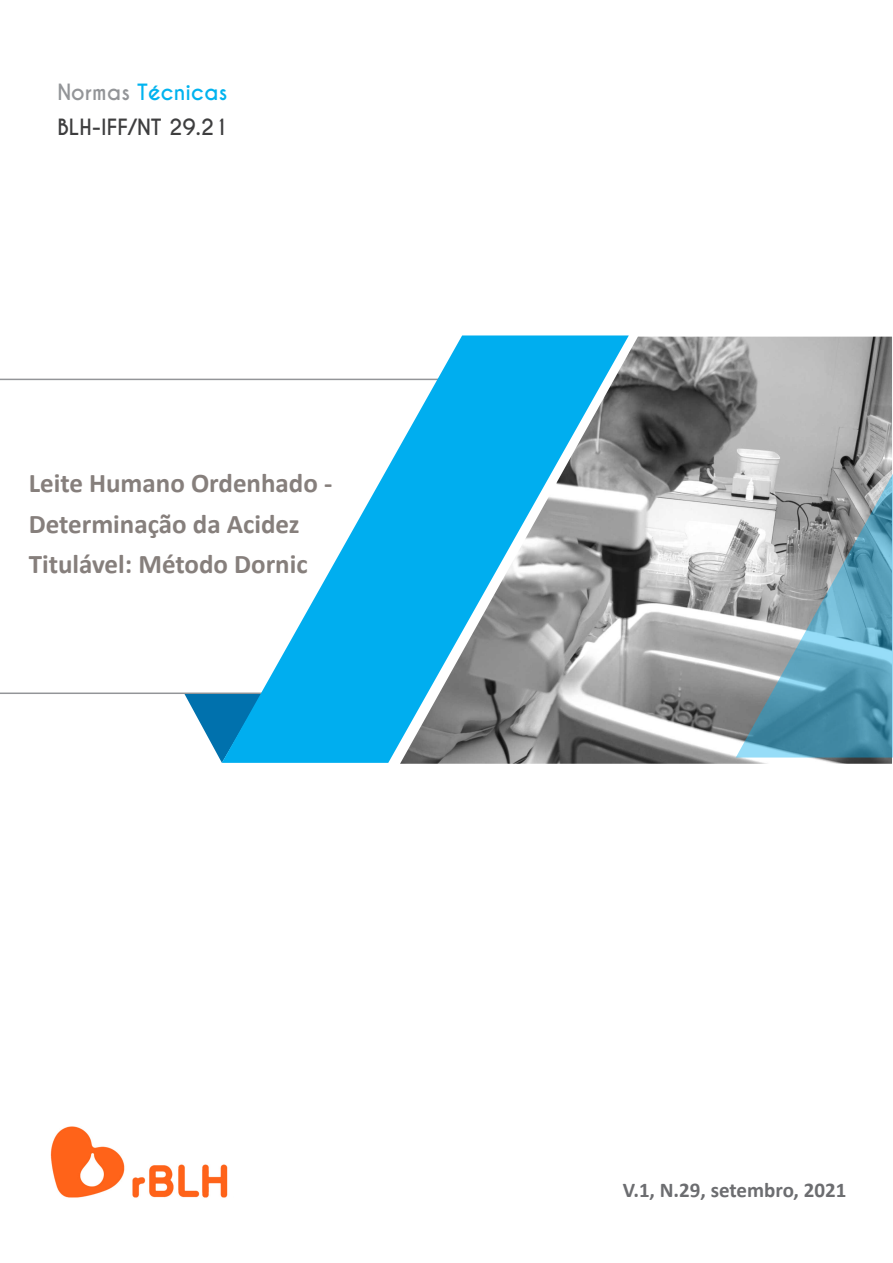
<style>
.page{position:relative;width:893px;height:1263px;background:#fff}
.page>*{position:absolute;margin:0;border:0;box-sizing:border-box;transform-origin:0 0}
.corpo_do_texto{font:700 27px/40.5px "Calibri";color:#867f7c}
.corpo_do_texto-2{font:700 21px/34.5px "Caviar Dreams";color:#3e3e3f}
.t1{font:700 21px "Calibri";color:#6c6d70}
.s1{color:#939598}
.s2{color:#00b3ef}
</style>
<div class="page">
<hr style="left:0;top:379px;width:509px;height:1px;background:#939598">
<hr style="left:0;top:692px;width:356px;height:2px;background:#939598">
<img style="left:400px;top:337px;width:492px;height:427px">
<svg style="left:184px;top:694px;width:38px;height:69px"></svg>
<svg style="left:222px;top:335px;width:407px;height:428px"></svg>
<svg style="left:736px;top:473px;width:157px;height:284px;background:#7fa2af"></svg>
<img style="left:50px;top:1126px;width:178px;height:72px">
<p class="corpo_do_texto-2" style="left:57px;top:76px;width:173px"><span class="s1">Normas</span> <span class="s2">Técnicas<br></span>BLH-IFF/NT 29.21</p>
<p class="corpo_do_texto" style="left:29px;top:463px;width:305px">Leite Humano Ordenhado -<br>Determinação da Acidez<br>Titulável: Método Dornic</p>
<p class="t1" style="left:623px;top:1176px;width:225px">V.1, N.29, setembro, 2021</p>
</div>
